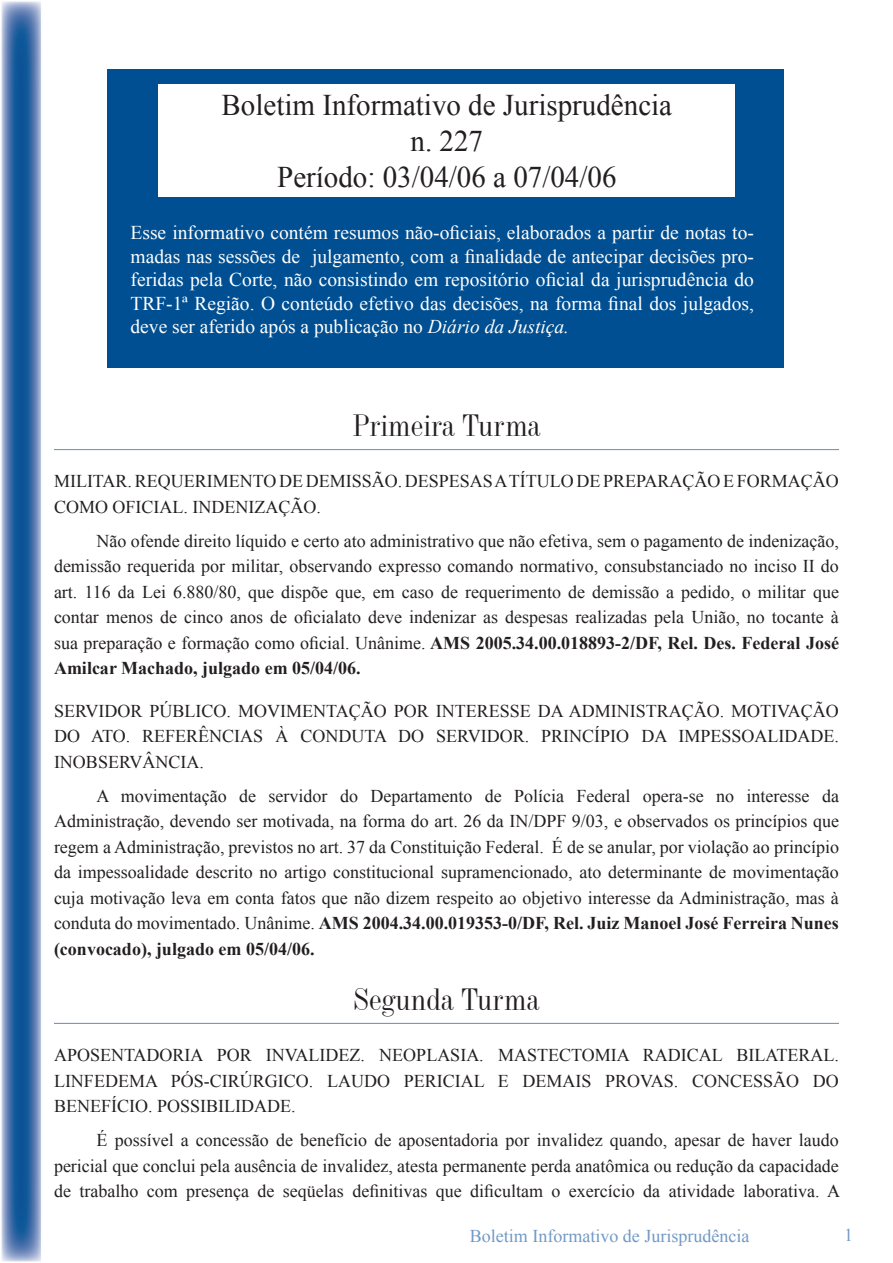
<style>
.page{position:relative;width:893px;height:1263px;background:#fff}
.page>*{position:absolute;margin:0;border:0;box-sizing:border-box;transform-origin:0 0}
.t1{font:30px/36px "Times New Roman";color:#231f20;text-align:center}
.t2{font:30px "Industrial 736 BT";color:#231f20}
.t3{font:19.5px/23.4px "Times New Roman";color:#fff;text-align:justify}
.t4{font:18px/25.5px "Times New Roman";color:#231f20;text-align:justify}
.t5{font:18px "Times New Roman";color:#7299c6}
.s1{font-style:italic}
.s2{font-weight:700}
</style>
<div class="page">
<div style="left:107px;top:70px;width:677px;height:298px;background:#004f92"></div>
<div style="left:159px;top:85px;width:576px;height:112px;background:#fff"></div>
<img style="left:1px;top:1px;width:40px;height:1261px">
<hr style="left:54px;top:449px;width:785px;height:1px;background:#7299c6">
<hr style="left:54px;top:1023px;width:785px;height:1px;background:#7299c6">
<h1 class="t1" style="left:222px;top:87px;width:452px">Boletim Informativo de Jurisprudência n. 227<br>Período: 03/04/06 a 07/04/06</h1>
<p class="t3" style="left:131px;top:221px;width:625px">Esse informativo contém resumos não-oficiais, elaborados a partir de notas to&shy;madas nas sessões de julgamento, com a finalidade de antecipar decisões pro&shy;feridas pela Corte, não consistindo em repositório oficial da jurisprudência do TRF-1ª Região. O conteúdo efetivo das decisões, na forma final dos julgados, deve ser aferido após a publicação no <span class="s1">Diário da Justiça.</span></p>
<h1 class="t2" style="left:353px;top:407px;width:189px">Primeira Turma</h1>
<p class="t4" style="left:54px;top:468px;width:786px">MILITAR. REQUERIMENTO DE DEMISSÃO. DESPESAS A TÍTULO DE PREPARAÇÃO E FORMAÇÃO<br>COMO OFICIAL. INDENIZAÇÃO.</p>
<p class="t4" style="left:54px;top:528px;width:786px;text-indent:43px">Não ofende direito líquido e certo ato administrativo que não efetiva, sem o pagamento de indenização, demissão requerida por militar, observando expresso comando normativo, consubstanciado no inciso II do art. 116 da Lei 6.880/80, que dispõe que, em caso de requerimento de demissão a pedido, o militar que contar menos de cinco anos de oficialato deve indenizar as despesas realizadas pela União, no tocante à sua preparação e formação como oficial. Unânime. <span class="s2">AMS 2005.34.00.018893-2/DF, Rel. Des. Federal José Amilcar Machado, julgado em 05/04/06.</span></p>
<p class="t4" style="left:54px;top:698px;width:786px">SERVIDOR PÚBLICO. MOVIMENTAÇÃO POR INTERESSE DA ADMINISTRAÇÃO. MOTIVAÇÃO DO ATO. REFERÊNCIAS À CONDUTA DO SERVIDOR. PRINCÍPIO DA IMPESSOALIDADE.<br>INOBSERVÂNCIA.</p>
<p class="t4" style="left:54px;top:783px;width:786px;text-indent:43px">A movimentação de servidor do Departamento de Polícia Federal opera-se no interesse da Administração, devendo ser motivada, na forma do art. 26 da IN/DPF 9/03, e observados os princípios que regem a Administração, previstos no art. 37 da Constituição Federal. É de se anular, por violação ao princípio da impessoalidade descrito no artigo constitucional supramencionado, ato determinante de movimentação cuja motivação leva em conta fatos que não dizem respeito ao objetivo interesse da Administração, mas à conduta do movimentado. Unânime. <span class="s2">AMS 2004.34.00.019353-0/DF, Rel. Juiz Manoel José Ferreira Nunes (convocado), julgado em 05/04/06.</span></p>
<h1 class="t2" style="left:354px;top:980px;width:187px">Segunda Turma</h1>
<p class="t4" style="left:54px;top:1042px;width:786px">APOSENTADORIA POR INVALIDEZ. NEOPLASIA. MASTECTOMIA RADICAL BILATERAL.<br>LINFEDEMA PÓS-CIRÚRGICO. LAUDO PERICIAL E DEMAIS PROVAS. CONCESSÃO DO BENEFÍCIO. POSSIBILIDADE.</p>
<p class="t4" style="left:54px;top:1127px;width:787px;text-indent:43px">É possível a concessão de benefício de aposentadoria por invalidez quando, apesar de haver laudo pericial que conclui pela ausência de invalidez, atesta permanente perda anatômica ou redução da capacidade de trabalho com presença de seqüelas definitivas que dificultam o exercício da atividade laborativa. A</p>
<p class="t5" style="left:470px;top:1223px;width:281px">Boletim Informativo de Jurisprudência</p>
<p class="t5" style="left:844px;top:1223px;width:10px">1</p>
</div>
